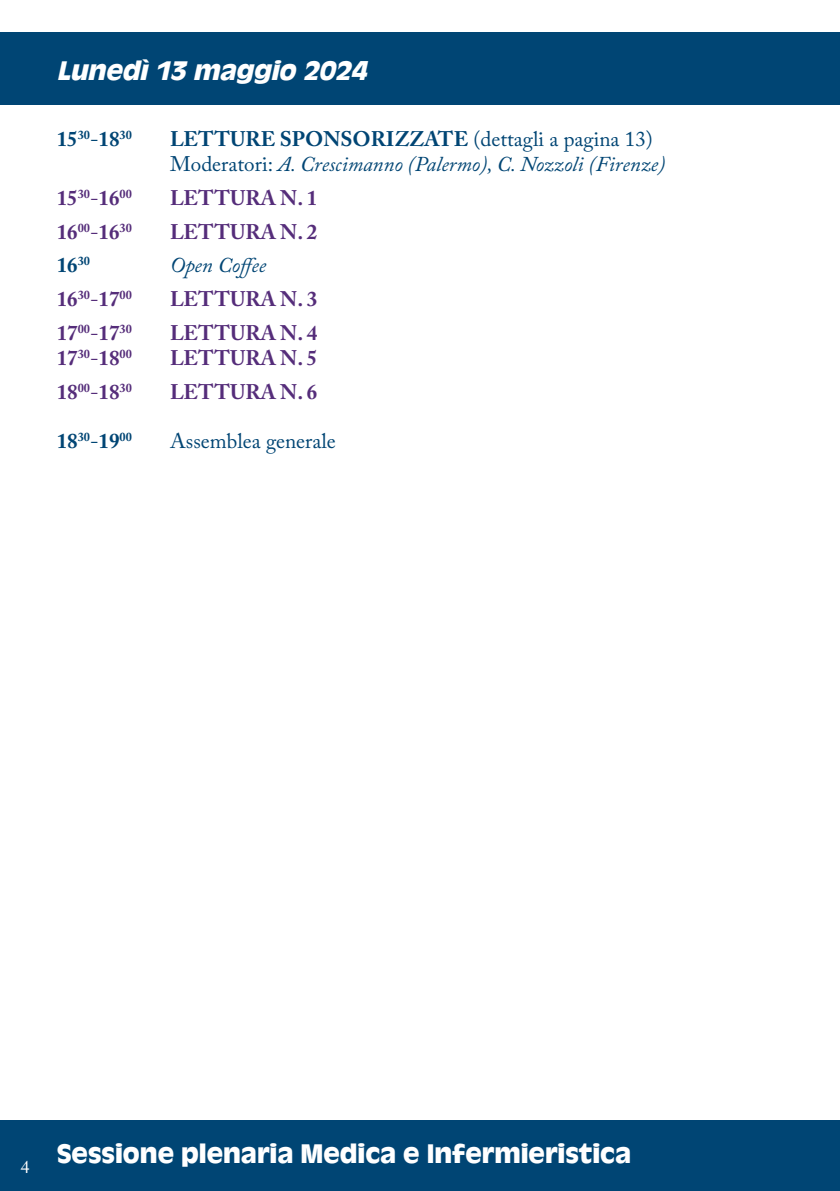
<style>
.page{position:relative;width:840px;height:1191px;background:#fff}
.page>*{position:absolute;margin:0;border:0;box-sizing:border-box;transform-origin:0 0}
.t1{font:700 28px "Antique Oli";color:#fff}
.t2{font:italic 700 28px "Antique Oli";color:#fff}
.t3{font:700 21px "Adobe Caslon Pro";color:#552d7a}
.t4{font:italic 21px/25.2px "Adobe Caslon Pro";color:#004574}
.t5{font:700 21px "Adobe Caslon Pro";color:#004574}
.t6{font:21px "Adobe Caslon Pro";color:#004574}
.t7{font:18px "Adobe Caslon Pro";color:#fff}
.s1{font-weight:400}
.s2{font-weight:700;font-style:normal}
.s3{font-style:normal}
</style>
<div class="page">
<div style="left:0;top:1120px;width:839px;height:71px;background:#004574"></div>
<div style="left:0;top:33px;width:839px;height:72px;background:#004574"></div>
<p class="t2" style="left:57px;top:55px;width:318px">Lunedì13 maggio 2024</p>
<p class="t5" style="left:57px;top:126px;width:76px">15<sup>30</sup><span class="s1">-</span>18<sup>30</sup></p>
<p class="t4" style="left:170px;top:126px;width:496px"><span class="s2">LETTURE SPONSORIZZATE</span> <span class="s3">(dettagli a pagina 13)<br>Moderatori:</span> A. Crescimanno (Palermo), C. Nozzoli (Firenze)</p>
<p class="t3" style="left:57px;top:185px;width:76px">15<sup>30</sup><span class="s1">-</span>16<sup>00</sup></p>
<p class="t3" style="left:170px;top:185px;width:148px">LETTURA N. 1</p>
<p class="t3" style="left:57px;top:219px;width:76px">16<sup>00</sup><span class="s1">-</span>16<sup>30</sup></p>
<p class="t3" style="left:170px;top:219px;width:148px">LETTURA N. 2</p>
<p class="t5" style="left:57px;top:253px;width:35px">16<sup>30</sup></p>
<p class="t4" style="left:170px;top:252px;width:97px">Open Coffee</p>
<p class="t3" style="left:57px;top:286px;width:76px">16<sup>30</sup><span class="s1">-</span>17<sup>00</sup></p>
<p class="t3" style="left:170px;top:286px;width:148px">LETTURA N. 3</p>
<p class="t3" style="left:57px;top:320px;width:76px">17<sup>00</sup><span class="s1">-</span>17<sup>30</sup></p>
<p class="t3" style="left:170px;top:320px;width:148px">LETTURA N. 4</p>
<p class="t3" style="left:57px;top:345px;width:76px">17<sup>30</sup><span class="s1">-</span>18<sup>00</sup></p>
<p class="t3" style="left:170px;top:345px;width:148px">LETTURA N. 5</p>
<p class="t3" style="left:57px;top:379px;width:76px">18<sup>00</sup><span class="s1">-</span>18<sup>30</sup></p>
<p class="t3" style="left:170px;top:379px;width:148px">LETTURA N. 6</p>
<p class="t5" style="left:57px;top:429px;width:76px">18<sup>30</sup><span class="s1">-</span>19<sup>00</sup></p>
<p class="t6" style="left:170px;top:429px;width:167px">Assemblea generale</p>
<p class="t7" style="left:21px;top:1155px;width:10px">4</p>
<p class="t1" style="left:57px;top:1138px;width:575px">Sessione plenaria Medica e Infermieristica</p>
</div>
